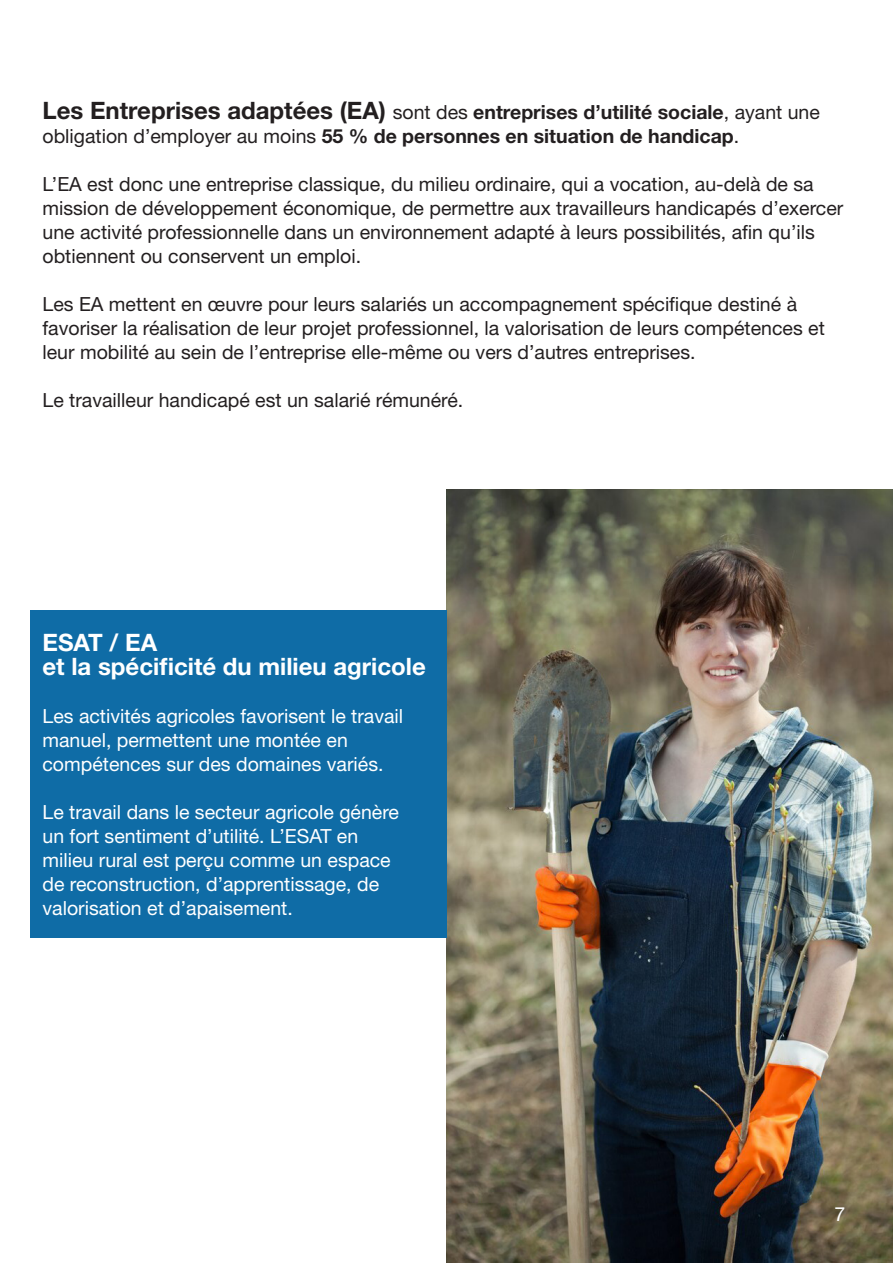
<style>
.page{position:relative;width:893px;height:1263px;background:#fff}
.page>*{position:absolute;margin:0;border:0;box-sizing:border-box;transform-origin:0 0}
.t1{font:700 24px "Helvetica Neue LT Std";color:#fff}
.t2{font:19.5px/24px "Helvetica Neue LT Std";color:#231f20}
.t3{font:19.5px/24px "Helvetica Neue LT Std";color:#fff}
.t4{font:700 19.5px/24px "Helvetica Neue LT Std";color:#231f20}
.s1{font-size:24px}
.s2{font-weight:400}
</style>
<div class="page">
<img style="left:446px;top:489px;width:447px;height:774px">
<div style="left:30px;top:610px;width:416px;height:328px;background:#0f6ca6"></div>
<p class="t4" style="left:43px;top:100px;width:779px"><span class="s1">Les Entreprises adaptées (EA)</span> <span class="s2">sont des</span> entreprises d’utilité sociale<span class="s2">, ayant une obligation d’employer au moins</span> 55 % de personnes en situation de handicap<span class="s2">.</span></p>
<p class="t2" style="left:43px;top:172px;width:802px">L’EA est donc une entreprise classique, du milieu ordinaire, qui a vocation, au-delà de sa mission de développement économique, de permettre aux travailleurs handicapés d’exercer une activité professionnelle dans un environnement adapté à leurs possibilités, afin qu’ils obtiennent ou conservent un emploi.</p>
<p class="t2" style="left:43px;top:292px;width:784px">Les EA mettent en œuvre pour leurs salariés un accompagnement spécifique destiné à favoriser la réalisation de leur projet professionnel, la valorisation de leurs compétences et leur mobilité au sein de l’entreprise elle-même ou vers d’autres entreprises.</p>
<p class="t2" style="left:43px;top:388px;width:422px">Le travailleur handicapé est un salarié rémunéré.</p>
<p class="t1" style="left:43px;top:628px;width:116px">ESAT / EA</p>
<p class="t1" style="left:43px;top:652px;width:385px">et la spécificité du milieu agricole</p>
<p class="t3" style="left:43px;top:704px;width:362px">Les activités agricoles favorisent le travail manuel, permettent une montée en compétences sur des domaines variés.</p>
<p class="t3" style="left:43px;top:800px;width:358px">Le travail dans le secteur agricole génère un fort sentiment d’utilité. L’ESAT en milieu rural est perçu comme un espace de reconstruction, d’apprentissage, de valorisation et d’apaisement.</p>
<p class="t3" style="left:834px;top:1202px;width:12px">7</p>
</div>
